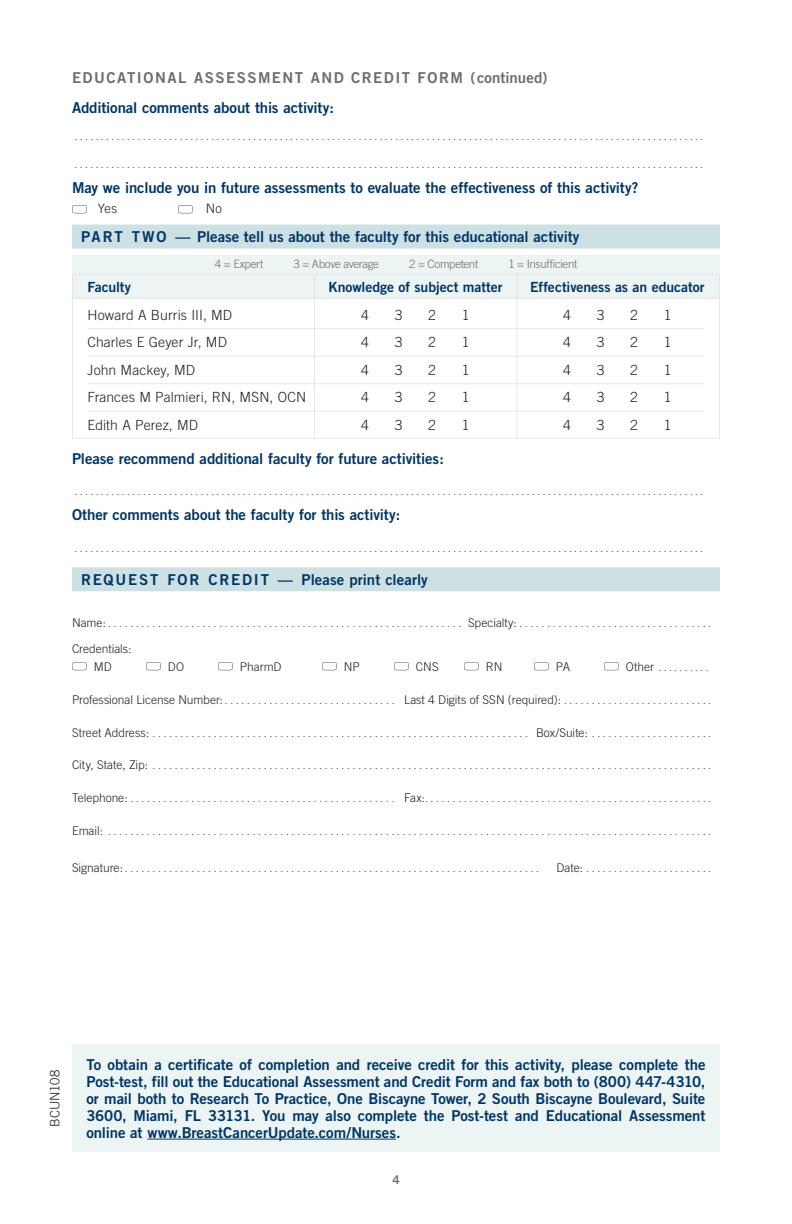
<style>
.page{position:relative;width:792px;height:1224px;background:#fff}
.page>*{position:absolute;margin:0;border:0;box-sizing:border-box;transform-origin:0 0}
.t1{font:15px/17px "Trade Gothic LT Std Bd 2";letter-spacing:-.005em;color:#003667;text-align:justify}
.t2{font:15px "Trade Gothic LT Std Bd 2";letter-spacing:.095em;color:#6c6d70}
.t3{font:300 14px "Trade Gothic LT Std";letter-spacing:.005em;color:#231f20}
.t4{font:14px "Trade Gothic LT Std Bd 2";letter-spacing:-.005em;color:#003667}
.t5{font:300 13px "Trade Gothic LT Std";letter-spacing:.005em;color:#231f20}
.t6{font:300 12px/18.8px "Trade Gothic LT Std";letter-spacing:-.005em;color:#231f20;text-align:center}
.t7{font:12px "Trade Gothic LT Std Bd 2";color:#6c6d70}
.t8{font:300 11.6px "Trade Gothic LT Std";letter-spacing:-.03em;color:#6c6d70}
.t9{font:300 10px "Trade Gothic LT Std";color:#231f20}
.s1{font-size:12px}
</style>
<div class="page">
<div style="left:72px;top:225px;width:648px;height:24px;background:#cde0e3"></div>
<svg style="left:72px;top:205px;width:15px;height:8px"></svg>
<svg style="left:178px;top:205px;width:15px;height:8px"></svg>
<div style="left:72px;top:256px;width:648px;height:18px;background:#edf4f4"></div>
<div style="left:72px;top:567px;width:648px;height:24px;background:#cde0e3"></div>
<svg style="left:72px;top:662px;width:15px;height:8px"></svg>
<svg style="left:146px;top:662px;width:15px;height:8px"></svg>
<svg style="left:218px;top:662px;width:15px;height:8px"></svg>
<svg style="left:322px;top:662px;width:15px;height:8px"></svg>
<svg style="left:394px;top:662px;width:15px;height:8px"></svg>
<svg style="left:464px;top:662px;width:15px;height:8px"></svg>
<svg style="left:534px;top:662px;width:15px;height:8px"></svg>
<svg style="left:604px;top:662px;width:15px;height:8px"></svg>
<div style="left:72px;top:274px;width:648px;height:24px;background:#edf4f4"></div>
<hr style="left:73px;top:298px;width:646px;height:1px;background:#e6e7e9">
<hr style="left:87px;top:328px;width:618px;height:1px;background:#e6e7e9">
<hr style="left:87px;top:356px;width:618px;height:1px;background:#e6e7e9">
<hr style="left:87px;top:383px;width:618px;height:1px;background:#e6e7e9">
<hr style="left:87px;top:411px;width:618px;height:1px;background:#e6e7e9">
<div style="left:72px;top:274px;width:648px;height:165px;border:1px solid #e6e7e9"></div>
<hr style="left:314px;top:274px;width:1px;height:164px;background:#e6e7e9">
<hr style="left:516px;top:274px;width:1px;height:164px;background:#e6e7e9">
<div style="left:72px;top:1044px;width:648px;height:108px;background:#edf4f4"></div>
<hr style="left:147px;top:1139px;width:249px;height:1px;background:#003667">
<h1 class="t2" style="left:72px;top:68px;width:477px">EDUCATIONAL ASSESSMENT AND CREDIT FORM (continued)</h1>
<h1 class="t1" style="left:72px;top:99px;width:264px">Additional comments about this activity:</h1>
<p class="t9" style="left:75px;top:130px;width:630px">. . . . . . . . . . . . . . . . . . . . . . . . . . . . . . . . . . . . . . . . . . . . . . . . . . . . . . . . . . . . . . . . . . . . . . . . . . . . . . . . . . . . . . . . . . . . . . . . . . . . . . . . . . . . . . . . . . . . . . . .</p>
<p class="t9" style="left:75px;top:159px;width:630px">. . . . . . . . . . . . . . . . . . . . . . . . . . . . . . . . . . . . . . . . . . . . . . . . . . . . . . . . . . . . . . . . . . . . . . . . . . . . . . . . . . . . . . . . . . . . . . . . . . . . . . . . . . . . . . . . . . . . . . . .</p>
<h1 class="t1" style="left:72px;top:179px;width:568px">May we include you in future assessments to evaluate the effectiveness of this activity?</h1>
<h3 class="t5" style="left:98px;top:201px;width:21px">Yes</h3>
<h3 class="t5" style="left:206px;top:201px;width:18px">No</h3>
<h1 class="t1" style="left:81px;top:228px;width:500px">PART T WO — Please tell us about the faculty for this educational activity</h1>
<p class="t8" style="left:215px;top:257px;width:50px">4 = Expert</p>
<p class="t8" style="left:294px;top:257px;width:87px">3 = Above average</p>
<p class="t8" style="left:409px;top:257px;width:71px">2 = Competent</p>
<p class="t8" style="left:508px;top:257px;width:70px">1 = Insufficient</p>
<h2 class="t4" style="left:87px;top:278px;width:45px">Faculty</h2>
<h2 class="t4" style="left:328px;top:278px;width:176px">Knowledge of subject matter</h2>
<h2 class="t4" style="left:530px;top:278px;width:176px">Effectiveness as an educator</h2>
<h2 class="t3" style="left:87px;top:306px;width:146px">Howard A Burris III, MD</h2>
<h2 class="t3" style="left:361px;top:306px;width:9px">4</h2>
<h2 class="t3" style="left:395px;top:306px;width:9px">3</h2>
<h2 class="t3" style="left:428px;top:306px;width:9px">2</h2>
<h2 class="t3" style="left:462px;top:306px;width:9px">1</h2>
<h2 class="t3" style="left:563px;top:306px;width:9px">4</h2>
<h2 class="t3" style="left:597px;top:306px;width:9px">3</h2>
<h2 class="t3" style="left:630px;top:306px;width:9px">2</h2>
<h2 class="t3" style="left:664px;top:306px;width:9px">1</h2>
<h2 class="t3" style="left:87px;top:334px;width:141px">Charles E Geyer Jr, MD</h2>
<h2 class="t3" style="left:361px;top:334px;width:9px">4</h2>
<h2 class="t3" style="left:395px;top:334px;width:9px">3</h2>
<h2 class="t3" style="left:428px;top:334px;width:9px">2</h2>
<h2 class="t3" style="left:462px;top:334px;width:9px">1</h2>
<h2 class="t3" style="left:563px;top:334px;width:9px">4</h2>
<h2 class="t3" style="left:597px;top:334px;width:9px">3</h2>
<h2 class="t3" style="left:630px;top:334px;width:9px">2</h2>
<h2 class="t3" style="left:664px;top:334px;width:9px">1</h2>
<h2 class="t3" style="left:87px;top:361px;width:109px">John Mackey, MD</h2>
<h2 class="t3" style="left:361px;top:361px;width:9px">4</h2>
<h2 class="t3" style="left:395px;top:361px;width:9px">3</h2>
<h2 class="t3" style="left:428px;top:361px;width:9px">2</h2>
<h2 class="t3" style="left:462px;top:361px;width:9px">1</h2>
<h2 class="t3" style="left:563px;top:361px;width:9px">4</h2>
<h2 class="t3" style="left:597px;top:361px;width:9px">3</h2>
<h2 class="t3" style="left:630px;top:361px;width:9px">2</h2>
<h2 class="t3" style="left:664px;top:361px;width:9px">1</h2>
<h2 class="t3" style="left:87px;top:389px;width:220px">Frances M Palmieri, RN, MSN, OCN</h2>
<h2 class="t3" style="left:361px;top:389px;width:9px">4</h2>
<h2 class="t3" style="left:395px;top:389px;width:9px">3</h2>
<h2 class="t3" style="left:428px;top:389px;width:9px">2</h2>
<h2 class="t3" style="left:462px;top:389px;width:9px">1</h2>
<h2 class="t3" style="left:563px;top:389px;width:9px">4</h2>
<h2 class="t3" style="left:597px;top:389px;width:9px">3</h2>
<h2 class="t3" style="left:630px;top:389px;width:9px">2</h2>
<h2 class="t3" style="left:664px;top:389px;width:9px">1</h2>
<h2 class="t3" style="left:87px;top:416px;width:112px">Edith A Perez, MD</h2>
<h2 class="t3" style="left:361px;top:416px;width:9px">4</h2>
<h2 class="t3" style="left:395px;top:416px;width:9px">3</h2>
<h2 class="t3" style="left:428px;top:416px;width:9px">2</h2>
<h2 class="t3" style="left:462px;top:416px;width:9px">1</h2>
<h2 class="t3" style="left:563px;top:416px;width:9px">4</h2>
<h2 class="t3" style="left:597px;top:416px;width:9px">3</h2>
<h2 class="t3" style="left:630px;top:416px;width:9px">2</h2>
<h2 class="t3" style="left:664px;top:416px;width:9px">1</h2>
<h1 class="t1" style="left:72px;top:450px;width:374px">Please recommend additional faculty for future activities:</h1>
<p class="t9" style="left:75px;top:486px;width:630px">. . . . . . . . . . . . . . . . . . . . . . . . . . . . . . . . . . . . . . . . . . . . . . . . . . . . . . . . . . . . . . . . . . . . . . . . . . . . . . . . . . . . . . . . . . . . . . . . . . . . . . . . . . . . . . . . . . . . . . . .</p>
<h1 class="t1" style="left:72px;top:506px;width:330px">Other comments about the faculty for this activity:</h1>
<p class="t9" style="left:75px;top:542px;width:630px">. . . . . . . . . . . . . . . . . . . . . . . . . . . . . . . . . . . . . . . . . . . . . . . . . . . . . . . . . . . . . . . . . . . . . . . . . . . . . . . . . . . . . . . . . . . . . . . . . . . . . . . . . . . . . . . . . . . . . . . .</p>
<h1 class="t1" style="left:81px;top:570px;width:348px">REQUEST FOR CREDIT — Please print clearly</h1>
<p class="t9" style="left:72px;top:617px;width:641px"><span class="s1">Name:</span> . . . . . . . . . . . . . . . . . . . . . . . . . . . . . . . . . . . . . . . . . . . . . . . . . . . . . . . . . . . . . . . . <span class="s1">Specialty:</span> . . . . . . . . . . . . . . . . . . . . . . . . . . . . . . . . . . .</p>
<p class="t6" style="left:72px;top:639px;width:61px">Credentials:<br>MD</p>
<p class="t6" style="left:168px;top:658px;width:18px">DO</p>
<p class="t6" style="left:240px;top:658px;width:43px">PharmD</p>
<p class="t6" style="left:344px;top:658px;width:17px">NP</p>
<p class="t6" style="left:416px;top:658px;width:24px">CNS</p>
<p class="t6" style="left:486px;top:658px;width:18px">RN</p>
<p class="t6" style="left:556px;top:658px;width:16px">PA</p>
<p class="t9" style="left:626px;top:662px;width:84px"><span class="s1">Other</span> . . . . . . . . . .</p>
<p class="t9" style="left:72px;top:695px;width:641px"><span class="s1">Professional License Number:</span> . . . . . . . . . . . . . . . . . . . . . . . . . . . . . . . <span class="s1">Last 4 Digits of SSN (required):</span> . . . . . . . . . . . . . . . . . . . . . . . . . . .</p>
<p class="t9" style="left:72px;top:727px;width:641px"><span class="s1">Street Address:</span> . . . . . . . . . . . . . . . . . . . . . . . . . . . . . . . . . . . . . . . . . . . . . . . . . . . . . . . . . . . . . . . . . . . . <span class="s1">Box/Suite:</span> . . . . . . . . . . . . . . . . . . . . . .</p>
<p class="t9" style="left:72px;top:760px;width:641px"><span class="s1">City, State, Zip:</span> . . . . . . . . . . . . . . . . . . . . . . . . . . . . . . . . . . . . . . . . . . . . . . . . . . . . . . . . . . . . . . . . . . . . . . . . . . . . . . . . . . . . . . . . . . . . . . . . . . . . .</p>
<p class="t9" style="left:72px;top:793px;width:641px"><span class="s1">Telephone:</span> . . . . . . . . . . . . . . . . . . . . . . . . . . . . . . . . . . . . . . . . . . . . . . . . <span class="s1">Fax:</span>. . . . . . . . . . . . . . . . . . . . . . . . . . . . . . . . . . . . . . . . . . . . . . . . . . . .</p>
<p class="t9" style="left:72px;top:825px;width:641px"><span class="s1">Email:</span> . . . . . . . . . . . . . . . . . . . . . . . . . . . . . . . . . . . . . . . . . . . . . . . . . . . . . . . . . . . . . . . . . . . . . . . . . . . . . . . . . . . . . . . . . . . . . . . . . . . . . . . . . . . . .</p>
<p class="t9" style="left:72px;top:863px;width:469px"><span class="s1">Signature:</span> . . . . . . . . . . . . . . . . . . . . . . . . . . . . . . . . . . . . . . . . . . . . . . . . . . . . . . . . . . . . . . . . . . . . . . . . . . .</p>
<p class="t9" style="left:556px;top:863px;width:156px"><span class="s1">Date:</span> . . . . . . . . . . . . . . . . . . . . . . .</p>
<h3 class="t5" style="left:47px;top:1127px;width:59px;rotate:-90deg">BCUN108</h3>
<p class="t1" style="left:86px;top:1055px;width:621px">To obtain a certificate of completion and receive credit for this activity, please complete the Post-test, fill out the Educational Assessment and Credit Form and fax both to (800) 447-4310, or mail both to Research To Practice, One Biscayne Tower, 2 South Biscayne Boulevard, Suite 3600, Miami, FL 33131. You may also complete the Post-test and Educational Assessment online at www.BreastCancerUpdate.com/Nurses.</p>
<p class="t7" style="left:392px;top:1172px;width:9px">4</p>
</div>
